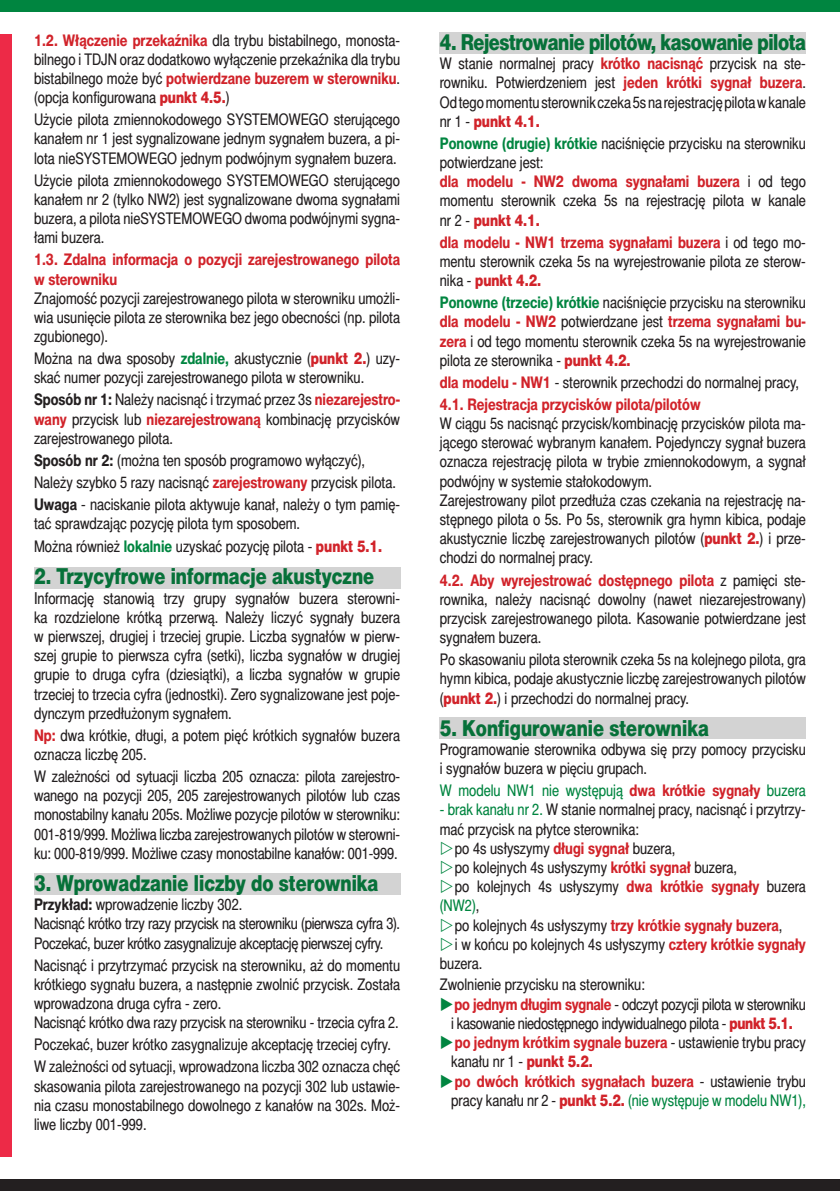
<style>
.page{position:relative;width:840px;height:1191px;background:#fff}
.page>*{position:absolute;margin:0;border:0;box-sizing:border-box;transform-origin:0 0}
.t1{font:22px "Switzer Cnd EFN Heavy";color:#008540}
.t2{font:22px "Switzer Cnd EFN Heavy";letter-spacing:-.02em;color:#008540}
.t3{font:16px/19.2px "Switzer Cnd EFN";color:#231f20;text-align:justify}
.t4{font:16px/19.2px "Switzer Cnd EFN";letter-spacing:-.02em;color:#231f20}
.t5{font:700 16px/19.2px "Switzer Cnd EFN";color:#d1232a}
.t6{font:16px "Switzer Cnd EFN";color:#008540}
.s1{font-weight:700;color:#d1232a}
.s2{font-family:"Switzer Cnd EFN Heavy";color:#d1232a}
.s3{font-weight:700;color:#008540}
.s4{font-weight:700}
.s5{font-size:16.4px}
.s6{color:#008540}
.s7{font-weight:400;color:#231f20}
</style>
<div class="page">
<div style="left:0;top:0;width:839px;height:11px;background:#008540"></div>
<div style="left:0;top:1179px;width:839px;height:12px;background:#231f20"></div>
<div style="left:0;top:34px;width:11px;height:1123px;background:#ed2a47"></div>
<div style="left:439px;top:717px;width:366px;height:21px;background:#d3d3d3"></div>
<div style="left:34px;top:567px;width:366px;height:22px;background:#d3d3d3"></div>
<div style="left:34px;top:873px;width:366px;height:22px;background:#d3d3d3"></div>
<div style="left:439px;top:33px;width:366px;height:21px;background:#d3d3d3"></div>
<p class="t3" style="left:34px;top:30px;width:367px"><span class="s1">1.2. Włączenie przekaźnika</span> dla trybu bistabilnego, monosta&shy;bilnego i TDJN oraz dodatkowo wyłączenie przekaźnika dla trybu bistabilnego może być <span class="s1">potwierdzane buzerem w sterowniku</span>. (opcja konfigurowana <span class="s2">punkt 4.5.</span>)</p>
<p class="t3" style="left:34px;top:110px;width:367px">Użycie pilota zmiennokodowego SYSTEMOWEGO sterującego kanałem nr 1 jest sygnalizowane jednym sygnałem buzera, a pi&shy;lota nieSYSTEMOWEGO jednym podwójnym sygnałem buzera.</p>
<p class="t3" style="left:34px;top:170px;width:367px">Użycie pilota zmiennokodowego SYSTEMOWEGO sterującego kanałem nr 2 (tylko NW2) jest sygnalizowane dwoma sygnałami buzera, a pilota nieSYSTEMOWEGO dwoma podwójnymi sygna&shy;łami buzera.</p>
<p class="t5" style="left:34px;top:250px;width:367px">1.3. Zdalna informacja o pozycji zarejestrowanego pilota w sterowniku</p>
<p class="t3" style="left:34px;top:288px;width:367px">Znajomość pozycji zarejestrowanego pilota w sterowniku umożli&shy;wia usunięcie pilota ze sterownika bez jego obecności (np. pilota zgubionego).</p>
<p class="t3" style="left:34px;top:349px;width:367px">Można na dwa sposoby <span class="s3">zdalnie,</span> akustycznie (<span class="s2">punkt 2.</span>) uzy&shy;skać numer pozycji zarejestrowanego pilota w sterowniku.</p>
<p class="t3" style="left:34px;top:390px;width:367px"><span class="s4">Sposób nr 1:</span> Należy nacisnąć i trzymać przez 3s <span class="s1">niezarejestro&shy;wany</span> przycisk lub <span class="s1">niezarejestrowaną</span> kombinację przycisków zarejestrowanego pilota.</p>
<p class="t3" style="left:34px;top:450px;width:332px"><span class="s4">Sposób nr 2:</span> (można ten sposób programowo wyłączyć),</p>
<p class="t3" style="left:34px;top:472px;width:363px">Należy szybko 5 razy nacisnąć <span class="s1">zarejestrowany</span> przycisk pilota.</p>
<p class="t3" style="left:34px;top:494px;width:367px"><span class="s4">Uwaga</span> - naciskanie pilota aktywuje kanał, należy o tym pamię&shy;tać sprawdzając pozycję pilota tym sposobem.</p>
<p class="t3" style="left:34px;top:536px;width:349px">Można również <span class="s3">lokalnie</span> uzyskać pozycję pilota - <span class="s2">punkt 5.1.</span></p>
<p class="t1" style="left:34px;top:563px;width:341px">2. Trzycyfrowe informacje akustyczne</p>
<p class="t3" style="left:34px;top:588px;width:367px"><span class="s5">I</span>nformację stanowią trzy grupy sygnałów buzera sterowni&shy;ka rozdzielone krótką przerwą. Należy liczyć sygnały buzera w pierwszej, drugiej i trzeciej grupie. Liczba sygnałów w pierw&shy;szej grupie to pierwsza cyfra (setki), liczba sygnałów w drugiej grupie to druga cyfra (dziesiątki), a liczba sygnałów w grupie trzeciej to trzecia cyfra (jednostki). Zero sygnalizowane jest poje&shy;dynczym przedłużonym sygnałem.</p>
<p class="t3" style="left:34px;top:725px;width:367px"><span class="s1">Np:</span> dwa krótkie, długi, a potem pięć krótkich sygnałów buzera oznacza liczbę 205.</p>
<p class="t3" style="left:34px;top:766px;width:367px">W zależności od sytuacji liczba 205 oznacza: pilota zarejestro&shy;wanego na pozycji 205, 205 zarejestrowanych pilotów lub czas monostabilny kanału 205s. Możliwe pozycje pilotów w sterowniku:<br>001-819/999. Możliwa liczba zarejestrowanych pilotów w sterowni&shy;ku: 000-819/999. Możliwe czasy monostabilne kanałów: 001-999.</p>
<p class="t1" style="left:34px;top:870px;width:346px">3. Wprowadzanie liczby do sterownika</p>
<p class="t3" style="left:34px;top:894px;width:210px"><span class="s4">Przykład:</span> wprowadzenie liczby 302.</p>
<p class="t4" style="left:34px;top:914px;width:367px">Nacisnąć krótko trzy razy przycisk na sterowniku (pierwsza cyfra 3).<br>Poczekać, buzer krótko zasygnalizuje akceptację pierwszej cyfry.</p>
<p class="t3" style="left:34px;top:955px;width:367px">Nacisnąć i przytrzymać przycisk na sterowniku, aż do momentu krótkiego sygnału buzera, a następnie zwolnić przycisk. Została wprowadzona druga cyfra - zero.</p>
<p class="t3" style="left:34px;top:1012px;width:366px">Nacisnąć krótko dwa razy przycisk na sterowniku - trzecia cyfra 2.</p>
<p class="t3" style="left:34px;top:1035px;width:358px">Poczekać, buzer krótko zasygnalizuje akceptację trzeciej cyfry.</p>
<p class="t3" style="left:34px;top:1057px;width:367px">W zależności od sytuacji, wprowadzona liczba 302 oznacza chęć skasowania pilota zarejestrowanego na pozycji 302 lub ustawie&shy;nia czasu monostabilnego dowolnego z kanałów na 302s. Moż&shy;liwe liczby 001-999.</p>
<p class="t2" style="left:439px;top:29px;width:367px">4. Rejestrowanie pilotów, kasowanie pilota</p>
<p class="t3" style="left:439px;top:54px;width:367px">W stanie normalnej pracy <span class="s1">krótko nacisnąć</span> przycisk na ste&shy;rowniku. Potwierdzeniem jest <span class="s1">jeden krótki sygnał buzera</span>.<br>Od tego momentu sterownik czeka 5s na rejestrację pilota w kanale nr 1 - <span class="s2">punkt 4.1.</span></p>
<p class="t3" style="left:439px;top:133px;width:367px"><span class="s3">Ponowne (drugie) krótkie</span> naciśnięcie przycisku na sterowniku potwierdzane jest:</p>
<p class="t3" style="left:439px;top:172px;width:367px"><span class="s1">dla modelu - NW2 dwoma sygnałami buzera</span> i od tego momentu sterownik czeka 5s na rejestrację pilota w kanale nr 2 - <span class="s2">punkt 4.1.</span></p>
<p class="t3" style="left:439px;top:232px;width:367px"><span class="s1">dla modelu - NW1 trzema sygnałami buzera</span> i od tego mo&shy;mentu sterownik czeka 5s na wyrejestrowanie pilota ze sterow&shy;nika - <span class="s2">punkt 4.2.</span></p>
<p class="t3" style="left:439px;top:293px;width:367px"><span class="s3">Ponowne (trzecie) krótkie</span> naciśnięcie przycisku na sterowniku</p>
<p class="t3" style="left:439px;top:312px;width:367px"><span class="s1">dla modelu - NW2</span> potwierdzane jest <span class="s1">trzema sygnałami bu&shy;zera</span> i od tego momentu sterownik czeka 5s na wyrejestrowanie pilota ze sterownika - <span class="s2">punkt 4.2.</span></p>
<p class="t3" style="left:439px;top:372px;width:360px"><span class="s1">dla modelu - NW1</span> - sterownik przechodzi do normalnej pracy,</p>
<p class="t5" style="left:439px;top:394px;width:262px">4.1. Rejestracja przycisków pilota/pilotów</p>
<p class="t3" style="left:439px;top:413px;width:367px">W ciągu 5s nacisnąć przycisk/kombinację przycisków pilota ma&shy;jącego sterować wybranym kanałem. Pojedynczy sygnał buzera oznacza rejestrację pilota w trybie zmiennokodowym, a sygnał podwójny w systemie stałokodowym.</p>
<p class="t3" style="left:439px;top:490px;width:367px">Zarejestrowany pilot przedłuża czas czekania na rejestrację na&shy;stępnego pilota o 5s. Po 5s, sterownik gra hymn kibica, podaje akustycznie liczbę zarejestrowanych pilotów (<span class="s2">punkt 2.</span>) i prze&shy;chodzi do normalnej pracy.</p>
<p class="t3" style="left:439px;top:570px;width:367px"><span class="s1">4.2. Aby wyrejestrować dostępnego pilota</span> z pamięci ste&shy;rownika, należy nacisnąć dowolny (nawet niezarejestrowany) przycisk zarejestrowanego pilota. Kasowanie potwierdzane jest sygnałem buzera.</p>
<p class="t3" style="left:439px;top:650px;width:367px">Po skasowaniu pilota sterownik czeka 5s na kolejnego pilota, gra hymn kibica, podaje akustycznie liczbę zarejestrowanych pilotów (<span class="s2">punkt 2.</span>) i przechodzi do normalnej pracy.</p>
<p class="t1" style="left:439px;top:715px;width:270px">5. Konfigurowanie sterownika</p>
<p class="t3" style="left:439px;top:739px;width:367px">Programowanie sterownika odbywa się przy pomocy przycisku i sygnałów buzera w pięciu grupach.</p>
<p class="t6" style="left:439px;top:781px;width:367px">W modelu NW1 nie występują <span class="s1">dwa krótkie sygnały</span> buzera</p>
<p class="t3" style="left:439px;top:800px;width:367px"><span class="s6">- brak kanału nr 2.</span> W stanie normalnej pracy, nacisnąć i przytrzy&shy;mać przycisk na płytce sterownika:</p>
<p class="t3" style="left:454px;top:838px;width:222px">po 4s usłyszymy <span class="s1">długi sygnał</span> buzera,</p>
<p class="t3" style="left:454px;top:857px;width:283px">po kolejnych 4s usłyszymy <span class="s1">krótki sygnał</span> buzera,</p>
<p class="t3" style="left:439px;top:876px;width:367px;text-indent:15px">po kolejnych 4s usłyszymy <span class="s1">dwa krótkie sygnały</span> buzera <span class="s6">(NW2)</span>,</p>
<p class="t5" style="left:454px;top:915px;width:329px"><span class="s7">po kolejnych 4s usłyszymy</span> trzy krótkie sygnały buzera<span class="s7">,</span></p>
<p class="t3" style="left:439px;top:934px;width:367px;text-indent:15px">i w końcu po kolejnych 4s usłyszymy <span class="s1">cztery krótkie sygnały </span>buzera.</p>
<p class="t3" style="left:439px;top:975px;width:206px">Zwolnienie przycisku na sterowniku:</p>
<p class="t4" style="left:439px;top:994px;width:367px;text-align:center"><span class="s6">◆</span><span class="s1">po jednym długim sygnale</span> - odczyt pozycji pilota w sterowniku i kasowanie niedostępnego indywidualnego pilota - <span class="s2">punkt 5.1.</span></p>
<p class="t3" style="left:451px;top:1032px;width:356px;text-indent:-11px"><span class="s6">◆</span><span class="s1">po jednym krótkim sygnale buzera</span> - ustawienie trybu pracy kanału nr 1 - <span class="s2">punkt 5.2.</span></p>
<p class="t3" style="left:439px;top:1071px;width:367px;text-align:right"><span class="s6">◆</span><span class="s1">po dwóch krótkich sygnałach buzera</span> - ustawienie trybu pracy kanału nr 2 - <span class="s2">punkt 5.2.</span> <span class="s6">(nie występuje w modelu NW1),</span></p>
</div>
